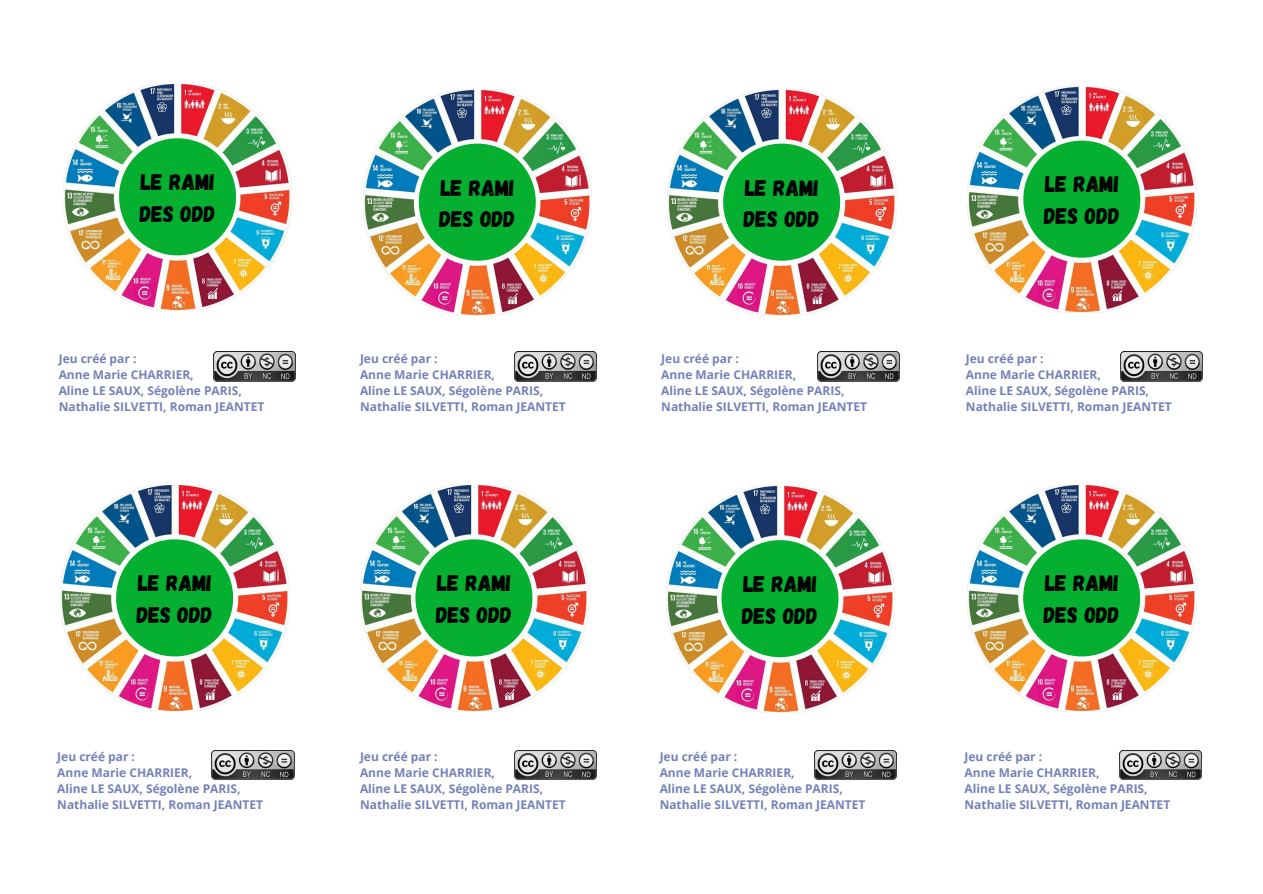
<style>
.page{position:relative;width:1263px;height:894px;background:#fff}
.page>*{position:absolute;margin:0;border:0;box-sizing:border-box;transform-origin:0 0}
.t1{font:700 25.5px "Glacial Indifference";color:#7481b8}
.t2{font:22.5px/31.5px "Gagalin";color:#000}
.t3{font:700 12px/16px "Open Sans";color:#7481b8}
</style>
<div class="page">
<img style="left:64px;top:84px;width:228px;height:226px">
<img style="left:213px;top:351px;width:82px;height:30px">
<img style="left:515px;top:351px;width:82px;height:30px">
<img style="left:818px;top:351px;width:82px;height:30px">
<img style="left:1120px;top:351px;width:83px;height:30px">
<img style="left:212px;top:750px;width:82px;height:29px">
<img style="left:515px;top:750px;width:82px;height:29px">
<img style="left:814px;top:750px;width:82px;height:29px">
<img style="left:1119px;top:750px;width:82px;height:29px">
<svg style="left:119px;top:138px;width:117px;height:117px;background:#31b74a"></svg>
<img style="left:363px;top:89px;width:229px;height:226px">
<svg style="left:419px;top:144px;width:117px;height:116px;background:#2fb649"></svg>
<img style="left:668px;top:103px;width:228px;height:212px">
<img style="left:719px;top:89px;width:121px;height:207px">
<img style="left:968px;top:86px;width:228px;height:226px">
<svg style="left:1023px;top:141px;width:117px;height:116px;background:#30b749"></svg>
<img style="left:61px;top:485px;width:228px;height:226px">
<svg style="left:116px;top:539px;width:117px;height:117px;background:#31b74a"></svg>
<img style="left:360px;top:485px;width:228px;height:226px">
<svg style="left:415px;top:539px;width:117px;height:117px;background:#31b74a"></svg>
<img style="left:666px;top:485px;width:228px;height:226px">
<svg style="left:721px;top:540px;width:117px;height:117px;background:#31b74a"></svg>
<img style="left:968px;top:509px;width:228px;height:202px">
<img style="left:1009px;top:485px;width:151px;height:212px">
<h2 class="t2" style="left:140px;top:165px;width:77px">LE RAMI<br>DES ODD</h2>
<h2 class="t2" style="left:439px;top:170px;width:77px">LE RAMI<br>DES ODD</h2>
<h2 class="t2" style="left:744px;top:170px;width:77px">LE RAMI<br>DES ODD</h2>
<h2 class="t2" style="left:1044px;top:167px;width:77px">LE RAMI<br>DES ODD</h2>
<p class="t3" style="left:59px;top:350px;width:207px">Jeu créé par :<br>Anne Marie CHARRIER,<br>Aline LE SAUX, Ségolène PARIS,<br>Nathalie SILVETTI, Roman JEANTET</p>
<p class="t3" style="left:360px;top:350px;width:207px">Jeu créé par :<br>Anne Marie CHARRIER,<br>Aline LE SAUX, Ségolène PARIS,<br>Nathalie SILVETTI, Roman JEANTET</p>
<p class="t3" style="left:661px;top:350px;width:207px">Jeu créé par :<br>Anne Marie CHARRIER,<br>Aline LE SAUX, Ségolène PARIS,<br>Nathalie SILVETTI, Roman JEANTET</p>
<p class="t3" style="left:966px;top:350px;width:207px">Jeu créé par :<br>Anne Marie CHARRIER,<br>Aline LE SAUX, Ségolène PARIS,<br>Nathalie SILVETTI, Roman JEANTET</p>
<h1 class="t1" style="left:674px;top:368px;width:210px">Who has bashful?</h1>
<h2 class="t2" style="left:137px;top:566px;width:77px">LE RAMI<br>DES ODD</h2>
<h2 class="t2" style="left:436px;top:566px;width:77px">LE RAMI<br>DES ODD</h2>
<h2 class="t2" style="left:742px;top:567px;width:77px">LE RAMI<br>DES ODD</h2>
<h2 class="t2" style="left:1044px;top:566px;width:77px">LE RAMI<br>DES ODD</h2>
<p class="t3" style="left:57px;top:748px;width:207px">Jeu créé par :<br>Anne Marie CHARRIER,<br>Aline LE SAUX, Ségolène PARIS,<br>Nathalie SILVETTI, Roman JEANTET</p>
<p class="t3" style="left:360px;top:748px;width:207px">Jeu créé par :<br>Anne Marie CHARRIER,<br>Aline LE SAUX, Ségolène PARIS,<br>Nathalie SILVETTI, Roman JEANTET</p>
<p class="t3" style="left:660px;top:748px;width:207px">Jeu créé par :<br>Anne Marie CHARRIER,<br>Aline LE SAUX, Ségolène PARIS,<br>Nathalie SILVETTI, Roman JEANTET</p>
<p class="t3" style="left:964px;top:748px;width:207px">Jeu créé par :<br>Anne Marie CHARRIER,<br>Aline LE SAUX, Ségolène PARIS,<br>Nathalie SILVETTI, Roman JEANTET</p>
<h1 class="t1" style="left:990px;top:766px;width:191px">Who has proud?</h1>
</div>
